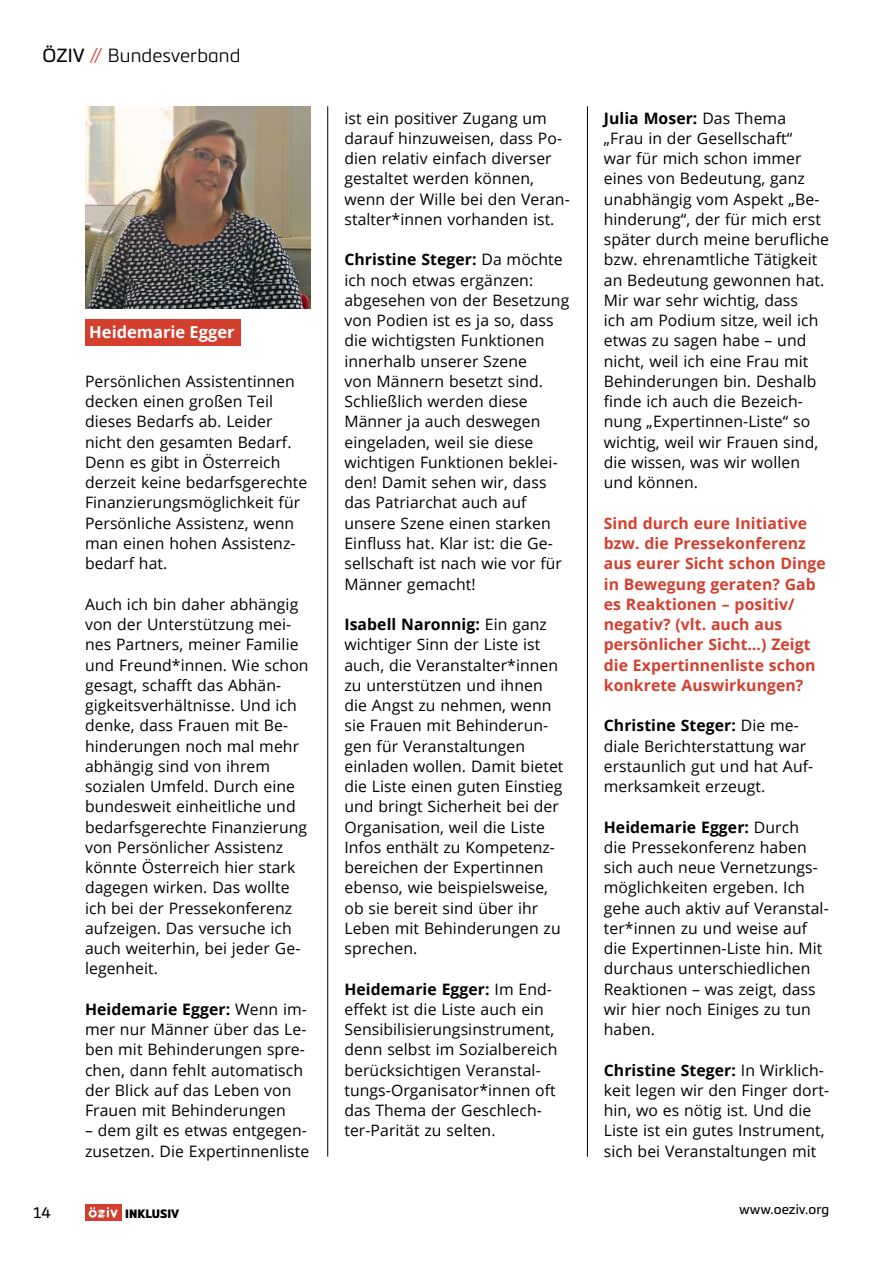
<style>
.page{position:relative;width:893px;height:1263px;background:#fff}
.page>*{position:absolute;margin:0;border:0;box-sizing:border-box;transform-origin:0 0}
.t1{font:300 18.75px "Metronic Pro";letter-spacing:.005em;color:#000}
.t2{font:700 16.5px "Open Sans";color:#fff}
.t3{font:15.75px/20.2px "Open Sans";letter-spacing:.005em;color:#000}
.t4{font:700 15.75px/20.2px "Open Sans";letter-spacing:.005em;color:#d43e2d}
.t5{font:15px "Metronic Slab Pro";color:#000}
.t6{font:13.5px "Metronic Pro";color:#000}
.t7{font:900 12px "Metronic Pro";color:#000}
.s1{font-weight:400}
.s2{color:#d43e2d}
.s3{font-weight:700}
</style>
<div class="page">
<div style="left:85px;top:1204px;width:36px;height:16px;background:#d43e2d"></div>
<svg style="left:89px;top:1207px;width:29px;height:10px"></svg>
<hr style="left:327px;top:106px;width:1px;height:1050px;background:#000">
<hr style="left:587px;top:106px;width:1px;height:1051px;background:#000">
<img style="left:85px;top:106px;width:225px;height:203px">
<div style="left:85px;top:319px;width:156px;height:27px;background:#d43e2d"></div>
<p class="t1" style="left:43px;top:42px;width:199px"><span class="s1">ÖZIV</span> <span class="s2">//</span> Bundesverband</p>
<p class="t2" style="left:89px;top:320px;width:147px">Heidemarie Egger</p>
<p class="t3" style="left:85px;top:371px;width:224px">Persönlichen Assistentinnen decken einen großen Teil dieses Bedarfs ab. Leider nicht den gesamten Bedarf.<br>Denn es gibt in Österreich derzeit keine bedarfsgerechte<br>Finanzierungsmöglichkeit für<br>Persönliche Assistenz, wenn man einen hohen Assistenz&shy;bedarf hat.</p>
<p class="t3" style="left:85px;top:593px;width:225px">Auch ich bin daher abhängig von der Unterstützung mei&shy;nes Partners, meiner Familie und Freund*innen. Wie schon gesagt, schafft das Abhän&shy;gigkeitsverhältnisse. Und ich denke, dass Frauen mit Be&shy;hinderungen noch mal mehr abhängig sind von ihrem sozialen Umfeld. Durch eine bundesweit einheitliche und bedarfsgerechte Finanzierung von Persönlicher Assistenz könnte Österreich hier stark dagegen wirken. Das wollte ich bei der Pressekonferenz aufzeigen. Das versuche ich auch weiterhin, bei jeder Ge&shy;legenheit.</p>
<p class="t3" style="left:85px;top:998px;width:223px"><span class="s3">Heidemarie Egger:</span> Wenn im&shy;mer nur Männer über das Le&shy;ben mit Behinderungen spre&shy;chen, dann fehlt automatisch der Blick auf das Leben von<br>Frauen mit Behinderungen</p>
<p class="t3" style="left:85px;top:1120px;width:226px">– dem gilt es etwas entgegen&shy;zusetzen. Die Expertinnenliste</p>
<p class="t3" style="left:344px;top:107px;width:227px">ist ein positiver Zugang um darauf hinzuweisen, dass Po&shy;dien relativ einfach diverser gestaltet werden können, wenn der Wille bei den Veran&shy;stalter*innen vorhanden ist.</p>
<p class="t3" style="left:344px;top:249px;width:226px"><span class="s3">Christine Steger:</span> Da möchte ich noch etwas ergänzen: abgesehen von der Besetzung von Podien ist es ja so, dass die wichtigsten Funktionen innerhalb unserer Szene<br>von Männern besetzt sind.<br>Schließlich werden diese<br>Männer ja auch deswegen eingeladen, weil sie diese wichtigen Funktionen beklei&shy;den! Damit sehen wir, dass das Patriarchat auch auf unsere Szene einen starken<br>Einfluss hat. Klar ist: die Ge&shy;sellschaft ist nach wie vor für<br>Männer gemacht!</p>
<p class="t3" style="left:344px;top:614px;width:221px"><span class="s3">Isabell Naronnig:</span> Ein ganz wichtiger Sinn der Liste ist auch, die Veranstalter*innen zu unterstützen und ihnen die Angst zu nehmen, wenn sie Frauen mit Behinderun&shy;gen für Veranstaltungen einladen wollen. Damit bietet die Liste einen guten Einstieg und bringt Sicherheit bei der<br>Organisation, weil die Liste<br>Infos enthält zu Kompetenz&shy;bereichen der Expertinnen ebenso, wie beispielsweise, ob sie bereit sind über ihr<br>Leben mit Behinderungen zu sprechen.</p>
<p class="t3" style="left:344px;top:978px;width:214px"><span class="s3">Heidemarie Egger:</span> Im End&shy;effekt ist die Liste auch ein<br>Sensibilisierungsinstrument, denn selbst im Sozialbereich berücksichtigen Veranstal&shy;tungs-Organisator*innen oft das Thema der Geschlech&shy;ter-Parität zu selten.</p>
<p class="t3" style="left:604px;top:107px;width:227px"><span class="s3">Julia Moser:</span> Das Thema „Frau in der Gesellschaft“<br>war für mich schon immer eines von Bedeutung, ganz unabhängig vom Aspekt „Be&shy;hinderung“, der für mich erst später durch meine berufliche bzw. ehrenamtliche Tätigkeit an Bedeutung gewonnen hat.<br>Mir war sehr wichtig, dass<br>ich am Podium sitze, weil ich etwas zu sagen habe – und nicht, weil ich eine Frau mit<br>Behinderungen bin. Deshalb finde ich auch die Bezeich&shy;nung „Expertinnen-Liste“ so wichtig, weil wir Frauen sind, die wissen, was wir wollen und können.</p>
<p class="t4" style="left:604px;top:512px;width:223px">Sind durch eure Initiative bzw. die Pressekonferenz aus eurer Sicht schon Dinge in Bewegung geraten? Gab es Reaktionen – positiv/ negativ? (vlt. auch aus persönlicher Sicht…) Zeigt die Expertinnenliste schon konkrete Auswirkungen?</p>
<p class="t3" style="left:604px;top:715px;width:211px"><span class="s3">Christine Steger:</span> Die me&shy;diale Berichterstattung war erstaunlich gut und hat Auf&shy;merksamkeit erzeugt.</p>
<p class="t3" style="left:604px;top:816px;width:226px"><span class="s3">Heidemarie Egger:</span> Durch<br>die Pressekonferenz haben sich auch neue Vernetzungs&shy;möglichkeiten ergeben. Ich gehe auch aktiv auf Veranstal&shy;ter*innen zu und weise auf die Expertinnen-Liste hin. Mit durchaus unterschiedlichen<br>Reaktionen – was zeigt, dass wir hier noch Einiges zu tun haben.</p>
<p class="t3" style="left:604px;top:1059px;width:227px"><span class="s3">Christine Steger:</span> In Wirklich&shy;keit legen wir den Finger dort&shy;hin, wo es nötig ist. Und die<br>Liste ist ein gutes Instrument, sich bei Veranstaltungen mit</p>
<p class="t5" style="left:33px;top:1202px;width:19px">14</p>
<p class="t7" style="left:125px;top:1206px;width:56px">INKLUSIV</p>
<p class="t6" style="left:739px;top:1199px;width:91px">www.oeziv.org</p>
</div>
